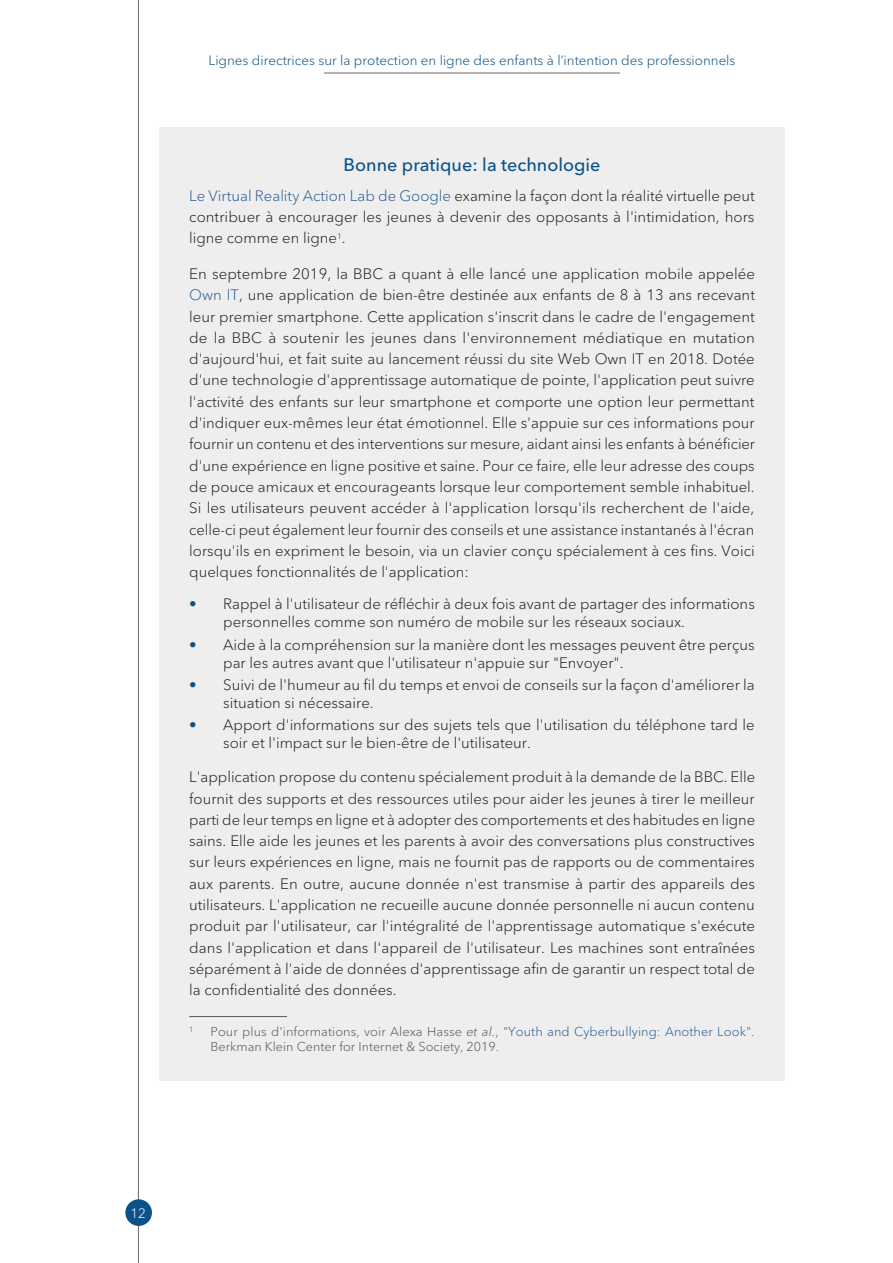
<style>
.page{position:relative;width:893px;height:1263px;background:#fff}
.page>*{position:absolute;margin:0;border:0;box-sizing:border-box;transform-origin:0 0}
.Box_title_centered{font:500 18px "Avenir Next LT Pro";color:#0a5288}
.Bullet_list_1{font:300 15px/21.3px "Avenir Next LT Pro";color:#231f20}
.t1{font:300 13.5px "Avenir Next LT Pro";color:#0a5288}
.t2{font:300 13.5px "Avenir Next LT Pro";color:#fff}
.Footnote_Text{font:300 12.75px/15.3px "Avenir Next LT Pro";letter-spacing:.005em;color:#57585a}
.Footnote_Text-2{font:300 7.5px "Avenir Next LT Pro";color:#57585a}
.s1{color:#2b5d91}
.s2{color:#0a5288}
.s3{font-style:italic}
</style>
<div class="page">
<hr style="left:138px;top:0;width:1px;height:1263px;background:#67676a">
<div style="left:125px;top:1199px;width:27px;height:27px;background:#0a5288;border-radius:50%"></div>
<hr style="left:324px;top:73px;width:296px;height:1px;background:#67676a">
<div style="left:159px;top:128px;width:625px;height:953px;background:#eeeeef"></div>
<hr style="left:189px;top:1016px;width:98px;height:1px;background:#57585a">
<p class="t1" style="left:209px;top:52px;width:528px">Lignes directrices sur la protection en ligne des enfants à l’intention des professionnels</p>
<p class="Box_title_centered" style="left:344px;top:154px;width:258px">Bonne pratique: la technologie</p>
<p class="Bullet_list_1" style="left:189px;top:185px;width:567px;text-align:justify"><span class="s1">Le Virtual Reality Action Lab de Google</span> examine la façon dont la réalité virtuelle peut contribuer à encourager les jeunes à devenir des opposants à l'intimidation, hors ligne comme en ligne<sup>1</sup>.</p>
<p class="Bullet_list_1" style="left:189px;top:263px;width:567px;text-align:justify">En septembre 2019, la BBC a quant à elle lancé une application mobile appelée <span class="s1">Own IT</span>, une application de bien-être destinée aux enfants de 8 à 13 ans recevant leur premier smartphone. Cette application s'inscrit dans le cadre de l'engagement de la BBC à soutenir les jeunes dans l'environnement médiatique en mutation d'aujourd'hui, et fait suite au lancement réussi du site Web Own IT en 2018. Dotée d'une technologie d'apprentissage automatique de pointe, l'application peut suivre l'activité des enfants sur leur smartphone et comporte une option leur permettant d'indiquer eux-mêmes leur état émotionnel. Elle s'appuie sur ces informations pour fournir un contenu et des interventions sur mesure, aidant ainsi les enfants à bénéficier d'une expérience en ligne positive et saine. Pour ce faire, elle leur adresse des coups de pouce amicaux et encourageants lorsque leur comportement semble inhabituel.<br>Si les utilisateurs peuvent accéder à l'application lorsqu'ils recherchent de l'aide, celle-ci peut également leur fournir des conseils et une assistance instantanés à l'écran lorsqu'ils en expriment le besoin, via un clavier conçu spécialement à ces fins. Voici quelques fonctionnalités de l'application:</p>
<p class="Bullet_list_1" style="left:223px;top:595px;width:533px;line-height:18px;text-indent:-34px"><span class="s2">•</span> Rappel à l'utilisateur de réfléchir à deux fois avant de partager des informations personnelles comme son numéro de mobile sur les réseaux sociaux.</p>
<p class="Bullet_list_1" style="left:223px;top:635px;width:533px;line-height:18px;text-indent:-34px"><span class="s2">•</span> Aide à la compréhension sur la manière dont les messages peuvent être perçus par les autres avant que l'utilisateur n'appuie sur "Envoyer".</p>
<p class="Bullet_list_1" style="left:223px;top:676px;width:533px;line-height:18px;text-indent:-34px"><span class="s2">•</span> Suivi de l'humeur au fil du temps et envoi de conseils sur la façon d'améliorer la situation si nécessaire.</p>
<p class="Bullet_list_1" style="left:223px;top:716px;width:533px;line-height:18px;text-indent:-34px"><span class="s2">•</span> Apport d'informations sur des sujets tels que l'utilisation du téléphone tard le soir et l'impact sur le bien-être de l'utilisateur.</p>
<p class="Bullet_list_1" style="left:189px;top:766px;width:567px;text-align:justify">L'application propose du contenu spécialement produit à la demande de la BBC. Elle fournit des supports et des ressources utiles pour aider les jeunes à tirer le meilleur parti de leur temps en ligne et à adopter des comportements et des habitudes en ligne sains. Elle aide les jeunes et les parents à avoir des conversations plus constructives sur leurs expériences en ligne, mais ne fournit pas de rapports ou de commentaires aux parents. En outre, aucune donnée n'est transmise à partir des appareils des utilisateurs. L'application ne recueille aucune donnée personnelle ni aucun contenu produit par l'utilisateur, car l'intégralité de l'apprentissage automatique s'exécute dans l'application et dans l'appareil de l'utilisateur. Les machines sont entraînées séparément à l'aide de données d'apprentissage afin de garantir un respect total de la confidentialité des données.</p>
<p class="Footnote_Text-2" style="left:189px;top:1025px;width:6px">1</p>
<p class="Footnote_Text" style="left:210px;top:1024px;width:546px">Pour plus d'informations, voir Alexa Hasse <span class="s3">et al.</span>, "<span class="s1">Youth and Cyberbullying: Another Look</span>".<br>Berkman Klein Center for Internet &amp; Society, 2019.</p>
<p class="t2" style="left:130px;top:1205px;width:17px">12</p>
</div>
